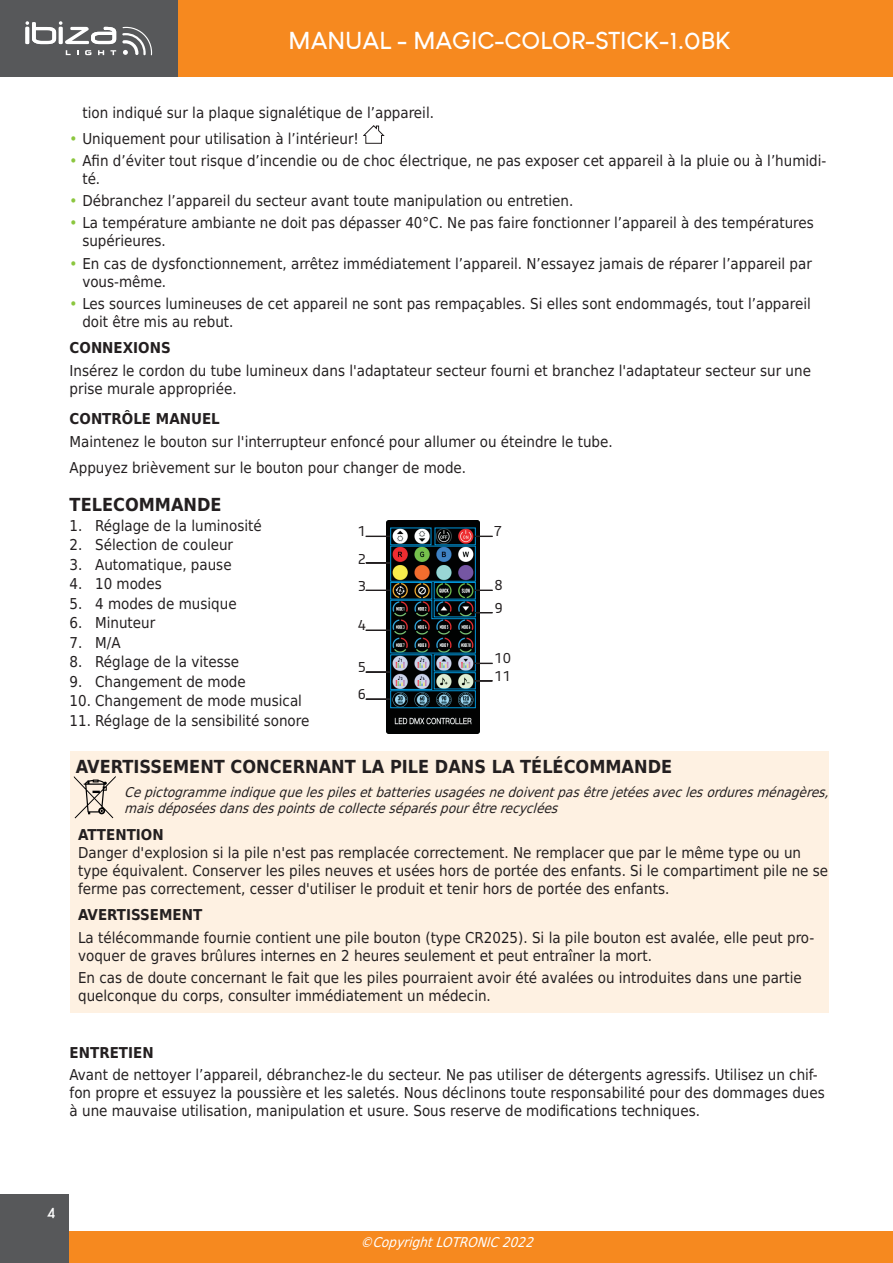
<style>
.page{position:relative;width:893px;height:1263px;background:#fff}
.page>*{position:absolute;margin:0;border:0;box-sizing:border-box;transform-origin:0 0}
.t1{font:700 24px "Louis George Cafe";color:#fff}
.t2{font:700 18px "DejaVu Sans Condensed";color:#231f20}
.t3{font:15px/18px "DejaVu Sans Condensed";color:#231f20}
.t4{font:700 15px "DejaVu Sans Condensed";color:#231f20}
.t5{font:700 15px "Louis George Cafe";color:#fff}
.t6{font:italic 13.5px/16.2px "DejaVu Sans Condensed";color:#231f20}
.t7{font:italic 13.5px "DejaVu Sans Condensed";color:#fff}
.t8{font:13.35px/27.3px "Sansa";color:#231f20}
.s1{color:#8bc63e}
</style>
<div class="page">
<div style="left:0;top:0;width:893px;height:77px;background:#f6891f"></div>
<div style="left:0;top:1231px;width:893px;height:32px;background:#f6891f"></div>
<div style="left:0;top:0;width:178px;height:77px;background:#57585a"></div>
<svg style="left:122px;top:27px;width:30px;height:28px"></svg>
<svg style="left:25px;top:21px;width:91px;height:23px"></svg>
<svg style="left:66px;top:50px;width:5px;height:5px"></svg>
<svg style="left:85px;top:50px;width:6px;height:5px"></svg>
<svg style="left:98px;top:50px;width:6px;height:5px"></svg>
<svg style="left:110px;top:50px;width:6px;height:5px"></svg>
<div style="left:0;top:1195px;width:68px;height:68px;background:#57585a"></div>
<div style="left:70px;top:751px;width:758px;height:35px;background:#fef1e2"></div>
<div style="left:70px;top:778px;width:758px;height:47px;background:#fef1e2"></div>
<div style="left:70px;top:820px;width:758px;height:32px;background:#fef1e2"></div>
<div style="left:70px;top:838px;width:758px;height:68px;background:#fef1e2"></div>
<div style="left:70px;top:900px;width:758px;height:32px;background:#fef1e2"></div>
<div style="left:70px;top:923px;width:758px;height:50px;background:#fef1e2"></div>
<div style="left:70px;top:963px;width:758px;height:50px;background:#fef1e2"></div>
<svg style="left:363px;top:125px;width:21px;height:19px"></svg>
<svg style="left:74px;top:776px;width:42px;height:42px"></svg>
<img style="left:386px;top:520px;width:93px;height:213px">
<svg style="left:366px;top:536px;width:24px;height:1px"></svg>
<svg style="left:475px;top:536px;width:17px;height:1px"></svg>
<div style="left:390px;top:546px;width:86px;height:36px;border:1px solid #0095d9"></div>
<div style="left:390px;top:582px;width:42px;height:17px;border:1px solid #0095d9"></div>
<div style="left:434px;top:582px;width:42px;height:17px;border:1px solid #0095d9"></div>
<div style="left:390px;top:654px;width:42px;height:36px;border:1px solid #0095d9"></div>
<div style="left:434px;top:672px;width:42px;height:17px;border:1px solid #0095d9"></div>
<div style="left:390px;top:690px;width:86px;height:18px;border:1px solid #0095d9"></div>
<svg style="left:366px;top:562px;width:24px;height:2px"></svg>
<svg style="left:366px;top:590px;width:24px;height:1px"></svg>
<svg style="left:475px;top:590px;width:17px;height:1px"></svg>
<svg style="left:366px;top:599px;width:126px;height:55px"></svg>
<svg style="left:366px;top:672px;width:24px;height:1px"></svg>
<svg style="left:475px;top:663px;width:17px;height:1px"></svg>
<svg style="left:475px;top:680px;width:17px;height:2px"></svg>
<svg style="left:366px;top:699px;width:24px;height:1px"></svg>
<h1 class="t1" style="left:289px;top:26px;width:444px">MANUAL - MAGIC-COLOR-STICK-1.0BK</h1>
<p class="t3" style="left:82px;top:103px;width:353px">tion indiqué sur la plaque signalétique de l’appareil.</p>
<p class="t3" style="left:70px;top:129px;width:291px"><span class="s1">•</span> Uniquement pour utilisation à l’intérieur!</p>
<p class="t3" style="left:82px;top:151px;width:746px;text-indent:-13px"><span class="s1">•</span> Afin d’éviter tout risque d’incendie ou de choc électrique, ne pas exposer cet appareil à la pluie ou à l’humidi&shy;té.</p>
<p class="t3" style="left:70px;top:191px;width:505px"><span class="s1">•</span> Débranchez l’appareil du secteur avant toute manipulation ou entretien.</p>
<p class="t3" style="left:82px;top:214px;width:733px;text-indent:-13px"><span class="s1">•</span> La température ambiante ne doit pas dépasser 40°C. Ne pas faire fonctionner l’appareil à des températures supérieures.</p>
<p class="t3" style="left:82px;top:254px;width:731px;text-indent:-13px"><span class="s1">•</span> En cas de dysfonctionnement, arrêtez immédiatement l’appareil. N’essayez jamais de réparer l’appareil par vous-même.</p>
<p class="t3" style="left:82px;top:294px;width:730px;text-indent:-13px"><span class="s1">•</span> Les sources lumineuses de cet appareil ne sont pas rempaçables. Si elles sont endommagés, tout l’appareil doit être mis au rebut.</p>
<p class="t4" style="left:70px;top:336px;width:103px">CONNEXIONS</p>
<p class="t3" style="left:70px;top:361px;width:743px">Insérez le cordon du tube lumineux dans l'adaptateur secteur fourni et branchez l'adaptateur secteur sur une prise murale appropriée.</p>
<p class="t4" style="left:70px;top:407px;width:152px">CONTRÔLE MANUEL</p>
<p class="t3" style="left:70px;top:428px;width:545px;line-height:26.5px">Maintenez le bouton sur l'interrupteur enfoncé pour allumer ou éteindre le tube.<br>Appuyez brièvement sur le bouton pour changer de mode.</p>
<p class="t2" style="left:70px;top:490px;width:154px">TELECOMMANDE</p>
<p class="t3" style="left:70px;top:516px;width:194px">1. Réglage de la luminosité</p>
<p class="t3" style="left:70px;top:535px;width:165px">2. Sélection de couleur</p>
<p class="t3" style="left:70px;top:555px;width:164px">3. Automatique, pause</p>
<p class="t3" style="left:70px;top:574px;width:94px">4. 10 modes</p>
<p class="t3" style="left:70px;top:594px;width:169px">5. 4 modes de musique</p>
<p class="t3" style="left:70px;top:613px;width:87px">6. Minuteur</p>
<p class="t3" style="left:70px;top:633px;width:52px">7. M/A</p>
<p class="t3" style="left:70px;top:652px;width:171px">8. Réglage de la vitesse</p>
<p class="t3" style="left:70px;top:672px;width:178px">9. Changement de mode</p>
<p class="t3" style="left:70px;top:691px;width:234px">10. Changement de mode musical</p>
<p class="t3" style="left:70px;top:711px;width:241px">11. Réglage de la sensibilité sonore</p>
<p class="t2" style="left:76px;top:752px;width:598px">AVERTISSEMENT CONCERNANT LA PILE DANS LA TÉLÉCOMMANDE</p>
<p class="t6" style="left:124px;top:784px;width:712px">Cepictogrammeindiquequelespilesetbatteriesusagéesnedoiventpasêtrejetéesaveclesorduresménagères, maisdéposéesdansdespointsdecollecteséparéspourêtrerecyclées</p>
<p class="t4" style="left:78px;top:822px;width:87px">ATTENTION</p>
<p class="t3" style="left:78px;top:843px;width:751px">Danger d'explosion si la pile n'est pas remplacée correctement. Ne remplacer que par le même type ou un type équivalent. Conserver les piles neuves et usées hors de portée des enfants. Si le compartiment pile ne se ferme pas correctement, cesser d'utiliser le produit et tenir hors de portée des enfants.</p>
<p class="t4" style="left:78px;top:903px;width:126px">AVERTISSEMENT</p>
<p class="t3" style="left:78px;top:928px;width:738px">La télécommande fournie contient une pile bouton (type CR2025). Si la pile bouton est avalée, elle peut pro&shy;voquer de graves brûlures internes en 2 heures seulement et peut entraîner la mort.</p>
<p class="t3" style="left:78px;top:968px;width:725px">En cas de doute concernant le fait que les piles pourraient avoir été avalées ou introduites dans une partie quelconque du corps, consulter immédiatement un médecin.</p>
<p class="t8" style="left:358px;top:517px;width:10px;text-align:justify">1<br>2<br>3</p>
<p class="t8" style="left:358px;top:611px;width:10px">4</p>
<p class="t8" style="left:358px;top:653px;width:10px">5<br>6</p>
<p class="t8" style="left:494px;top:517px;width:10px">7</p>
<p class="t8" style="left:494px;top:573px;width:10px;line-height:22.5px">8<br>9</p>
<p class="t8" style="left:494px;top:648px;width:18px;line-height:18px">10<br>11</p>
<p class="t4" style="left:70px;top:1040px;width:86px">ENTRETIEN</p>
<p class="t3" style="left:70px;top:1066px;width:757px">Avant de nettoyer l’appareil, débranchez-le du secteur. Ne pas utiliser de détergents agressifs. Utilisez un chif&shy;fon propre et essuyez la poussière et les saletés. Nous déclinons toute responsabilité pour des dommages dues à une mauvaise utilisation, manipulation et usure. Sous reserve de modifications techniques.</p>
<p class="t5" style="left:47px;top:1203px;width:10px">4</p>
<p class="t7" style="left:360px;top:1231px;width:180px">©CopyrightLOTRONIC2022</p>
</div>
